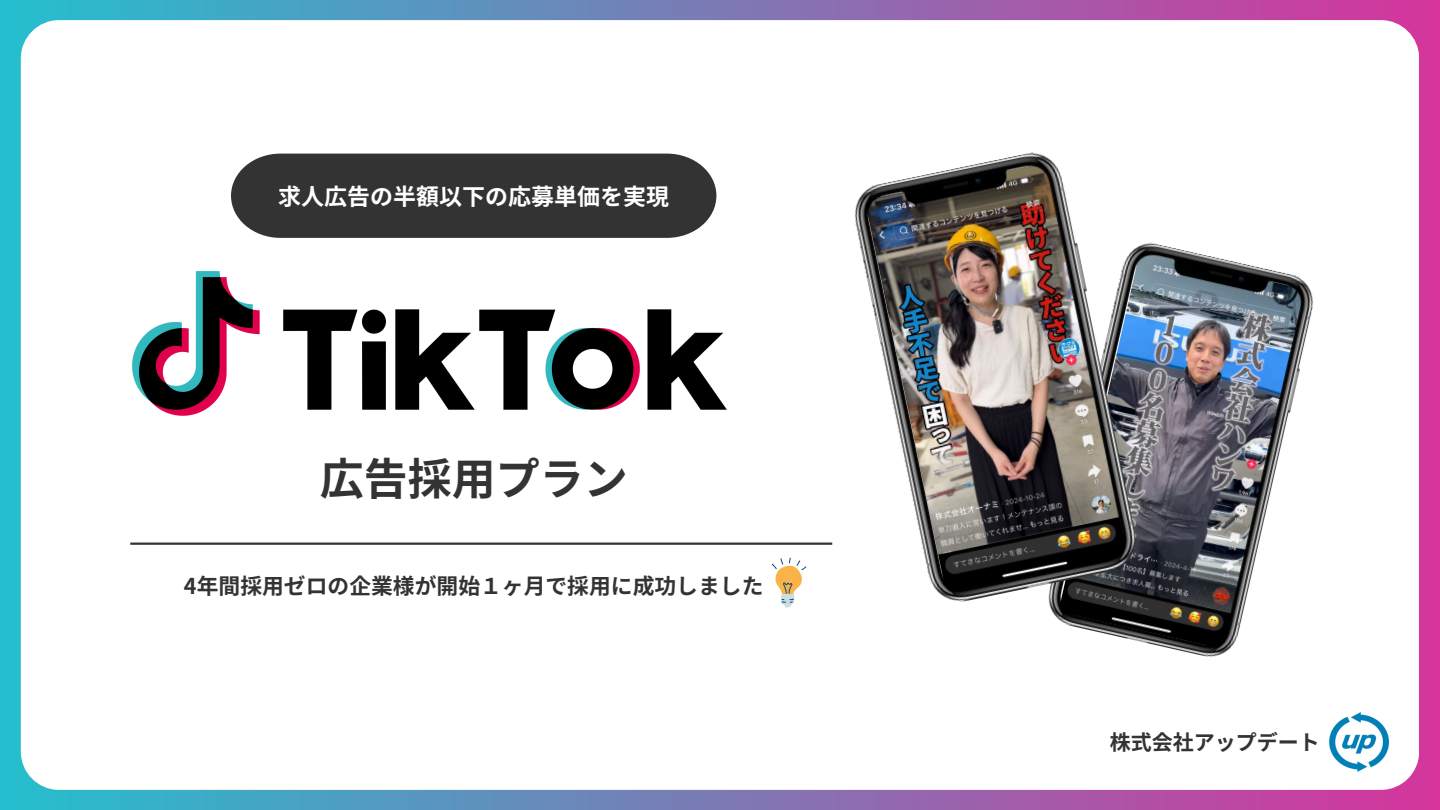
<style>
.page{position:relative;width:1440px;height:810px;background:#fff}
.page>*{position:absolute;margin:0;border:0;box-sizing:border-box;transform-origin:0 0}
.t1{font:700 44px "Noto Sans JP";color:#343333}
.t2{font:700 23px "Noto Sans JP";color:#fff}
.t3{font:700 21.8px "Noto Sans JP";color:#343333}
.t4{font:700 21px "Noto Sans JP";color:#343333}
</style>
<div class="page">
<div style="left:0;top:0;width:1440px;height:810px;background:linear-gradient(to right,#24bfce,#d6349b)"></div>
<div style="left:21px;top:20px;width:1398px;height:770px;background:#fff;border-radius:38px"></div>
<div style="left:231px;top:154px;width:485px;height:40px;background:#343333"></div>
<hr style="left:130px;top:543px;width:702px;height:2px;background:#343333">
<img style="left:132px;top:194px;width:595px;height:222px">
<img style="left:1050px;top:242px;width:263px;height:415px">
<img style="left:854px;top:152px;width:290px;height:455px">
<img style="left:1330px;top:712px;width:58px;height:59px">
<svg style="left:772px;top:557px;width:34px;height:51px"></svg>
<p class="t2" style="left:278px;top:179px;width:392px">求人広告の半額以下の応募単価を実現</p>
<h1 class="t1" style="left:320px;top:444px;width:309px">広告採用プラン</h1>
<p class="t3" style="left:184px;top:568px;width:581px">4年間採用ゼロの企業様が開始１ヶ月で採用に成功しました</p>
<p class="t4" style="left:1110px;top:726px;width:212px">株式会社アップデート</p>
</div>
